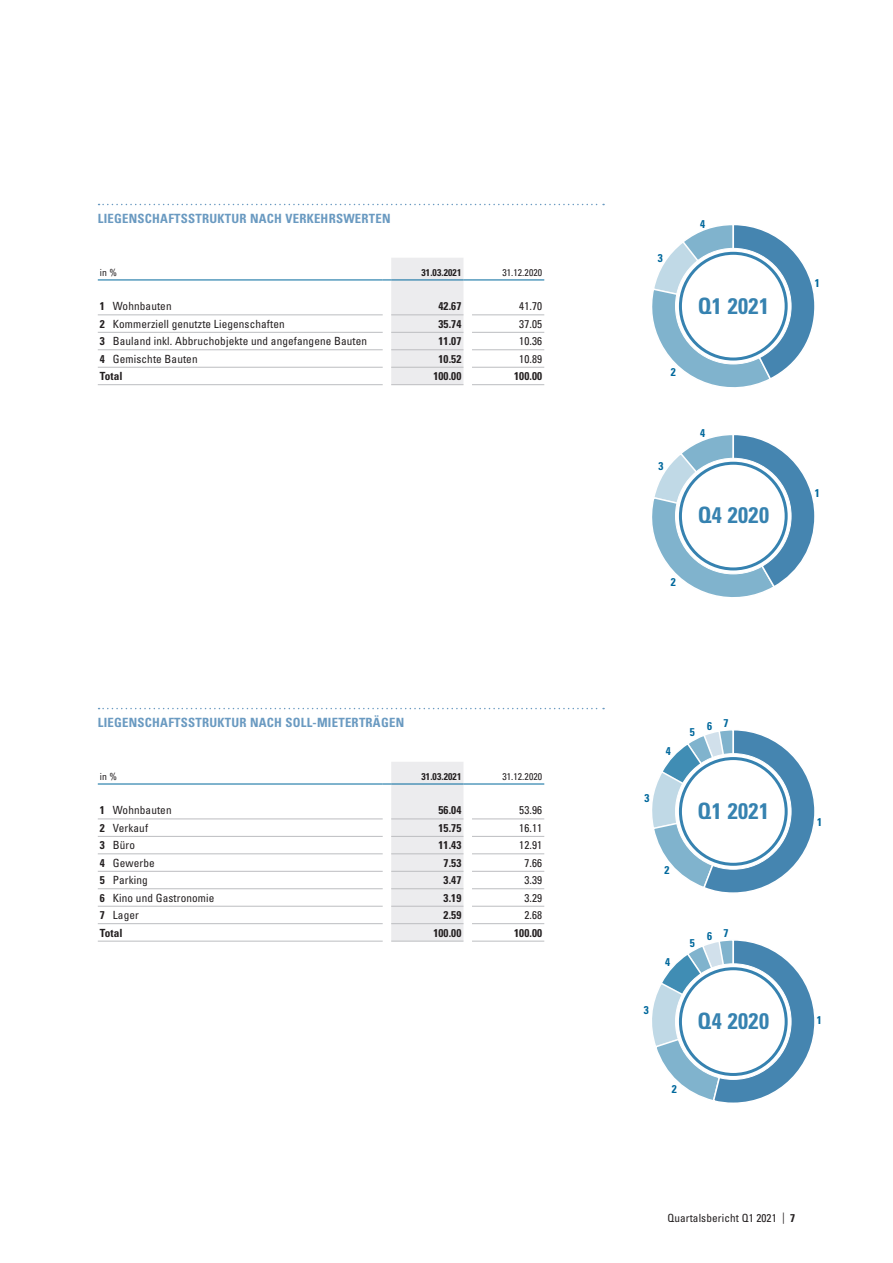
<style>
.page{position:relative;width:893px;height:1263px;background:#fff}
.page>*{position:absolute;margin:0;border:0;box-sizing:border-box;transform-origin:0 0}
.t1{font:700 condensed 22.5px "Univers LT Std";letter-spacing:.02em;color:#3682b0}
.t2{font:700 condensed 12.75px "Univers LT Std";letter-spacing:.02em;color:#6a9ac1}
.t3{font:condensed 11.25px "Univers LT Std";letter-spacing:.01em;color:#231f20}
.t4{font:700 condensed 11.25px "Univers LT Std";letter-spacing:.01em;color:#231f20}
.t5{font:700 condensed 11.25px "Univers LT Std";color:#00689c}
.t6{font:condensed 9.75px "Univers LT Std";letter-spacing:.01em;color:#231f20}
.t7{font:700 condensed 9.75px "Univers LT Std";letter-spacing:.01em;color:#231f20}
.s1{font-weight:700}
</style>
<div class="page">
<svg style="left:652px;top:730px;width:163px;height:163px"></svg>
<svg style="left:652px;top:940px;width:163px;height:163px"></svg>
<div style="left:675px;top:754px;width:116px;height:115px;background:#fff;border-radius:50%"></div>
<div style="left:679px;top:757px;width:109px;height:109px;border:3px solid #3682b0;border-radius:50%"></div>
<div style="left:675px;top:964px;width:116px;height:115px;background:#fff;border-radius:50%"></div>
<div style="left:679px;top:967px;width:109px;height:109px;border:3px solid #3682b0;border-radius:50%"></div>
<svg style="left:652px;top:225px;width:163px;height:163px"></svg>
<svg style="left:652px;top:435px;width:163px;height:162px"></svg>
<div style="left:675px;top:248px;width:116px;height:116px;background:#fff;border-radius:50%"></div>
<div style="left:679px;top:252px;width:109px;height:108px;border:3px solid #3682b0;border-radius:50%"></div>
<div style="left:675px;top:458px;width:116px;height:116px;background:#fff;border-radius:50%"></div>
<div style="left:679px;top:462px;width:109px;height:108px;border:3px solid #3682b0;border-radius:50%"></div>
<svg style="left:99px;top:708px;width:505px;height:1px"></svg>
<hr style="left:98px;top:784px;width:285px;height:1px;background:#00689c">
<svg style="left:383px;top:762px;width:89px;height:179px"></svg>
<hr style="left:472px;top:784px;width:72px;height:1px;background:#00689c">
<hr style="left:98px;top:819px;width:285px;height:1px;background:#bcbdc0">
<hr style="left:391px;top:819px;width:72px;height:1px;background:#bcbdc0">
<hr style="left:472px;top:819px;width:72px;height:1px;background:#bcbdc0">
<hr style="left:98px;top:836px;width:285px;height:1px;background:#bcbdc0">
<hr style="left:391px;top:836px;width:72px;height:1px;background:#bcbdc0">
<hr style="left:472px;top:836px;width:72px;height:1px;background:#bcbdc0">
<hr style="left:98px;top:853px;width:285px;height:1px;background:#bcbdc0">
<hr style="left:391px;top:853px;width:72px;height:1px;background:#bcbdc0">
<hr style="left:472px;top:853px;width:72px;height:1px;background:#bcbdc0">
<hr style="left:98px;top:871px;width:285px;height:1px;background:#bcbdc0">
<hr style="left:391px;top:871px;width:72px;height:1px;background:#bcbdc0">
<hr style="left:472px;top:871px;width:72px;height:1px;background:#bcbdc0">
<hr style="left:98px;top:888px;width:285px;height:1px;background:#bcbdc0">
<hr style="left:391px;top:888px;width:72px;height:1px;background:#bcbdc0">
<hr style="left:472px;top:888px;width:72px;height:1px;background:#bcbdc0">
<hr style="left:98px;top:906px;width:285px;height:1px;background:#bcbdc0">
<hr style="left:391px;top:906px;width:72px;height:1px;background:#bcbdc0">
<hr style="left:472px;top:906px;width:72px;height:1px;background:#bcbdc0">
<hr style="left:98px;top:923px;width:285px;height:1px;background:#bcbdc0">
<hr style="left:391px;top:923px;width:72px;height:1px;background:#bcbdc0">
<hr style="left:472px;top:923px;width:72px;height:1px;background:#bcbdc0">
<hr style="left:98px;top:941px;width:285px;height:1px;background:#bcbdc0">
<hr style="left:391px;top:941px;width:72px;height:1px;background:#bcbdc0">
<hr style="left:472px;top:941px;width:72px;height:1px;background:#bcbdc0">
<svg style="left:99px;top:204px;width:505px;height:1px"></svg>
<hr style="left:98px;top:280px;width:285px;height:1px;background:#00689c">
<svg style="left:383px;top:258px;width:89px;height:127px"></svg>
<hr style="left:472px;top:280px;width:72px;height:1px;background:#00689c">
<hr style="left:98px;top:315px;width:285px;height:1px;background:#bcbdc0">
<hr style="left:391px;top:315px;width:72px;height:1px;background:#bcbdc0">
<hr style="left:472px;top:315px;width:72px;height:1px;background:#bcbdc0">
<hr style="left:98px;top:332px;width:285px;height:1px;background:#bcbdc0">
<hr style="left:391px;top:332px;width:72px;height:1px;background:#bcbdc0">
<hr style="left:472px;top:332px;width:72px;height:1px;background:#bcbdc0">
<hr style="left:98px;top:349px;width:285px;height:1px;background:#bcbdc0">
<hr style="left:391px;top:349px;width:72px;height:1px;background:#bcbdc0">
<hr style="left:472px;top:349px;width:72px;height:1px;background:#bcbdc0">
<hr style="left:98px;top:367px;width:285px;height:1px;background:#bcbdc0">
<hr style="left:391px;top:367px;width:72px;height:1px;background:#bcbdc0">
<hr style="left:472px;top:367px;width:72px;height:1px;background:#bcbdc0">
<hr style="left:98px;top:384px;width:285px;height:1px;background:#bcbdc0">
<hr style="left:391px;top:384px;width:72px;height:1px;background:#bcbdc0">
<hr style="left:472px;top:384px;width:72px;height:1px;background:#bcbdc0">
<p class="t2" style="left:98px;top:211px;width:294px">LIEGENSCHAFTSSTRUKTUR NACH VERKEHRSWERTEN</p>
<p class="t6" style="left:100px;top:266px;width:19px">in %</p>
<p class="t7" style="left:422px;top:266px;width:41px">31.03.2021</p>
<p class="t6" style="left:502px;top:266px;width:41px">31.12.2020</p>
<p class="t3" style="left:100px;top:299px;width:73px"><span class="s1">1</span> Wohnbauten</p>
<p class="t4" style="left:438px;top:299px;width:24px">42.67</p>
<p class="t3" style="left:519px;top:299px;width:24px">41.70</p>
<p class="t3" style="left:100px;top:316px;width:186px"><span class="s1">2</span> Kommerziell genutzte Liegenschaften</p>
<p class="t4" style="left:438px;top:317px;width:24px">35.74</p>
<p class="t3" style="left:519px;top:316px;width:24px">37.05</p>
<p class="t3" style="left:100px;top:334px;width:269px"><span class="s1">3</span> Bauland inkl. Abbruchobjekte und angefangene Bauten</p>
<p class="t4" style="left:438px;top:334px;width:24px">11.07</p>
<p class="t3" style="left:519px;top:334px;width:24px">10.36</p>
<p class="t3" style="left:100px;top:351px;width:99px"><span class="s1">4</span> Gemischte Bauten</p>
<p class="t4" style="left:438px;top:352px;width:24px">10.52</p>
<p class="t3" style="left:519px;top:351px;width:24px">10.89</p>
<p class="t4" style="left:100px;top:369px;width:24px">Total</p>
<p class="t4" style="left:433px;top:369px;width:30px">100.00</p>
<p class="t4" style="left:514px;top:369px;width:30px">100.00</p>
<p class="t2" style="left:98px;top:715px;width:308px">LIEGENSCHAFTSSTRUKTUR NACH SOLL-MIETERTRÄGEN</p>
<p class="t6" style="left:100px;top:770px;width:19px">in %</p>
<p class="t7" style="left:422px;top:770px;width:41px">31.03.2021</p>
<p class="t6" style="left:502px;top:770px;width:41px">31.12.2020</p>
<p class="t3" style="left:100px;top:803px;width:73px"><span class="s1">1</span> Wohnbauten</p>
<p class="t4" style="left:438px;top:803px;width:24px">56.04</p>
<p class="t3" style="left:519px;top:803px;width:24px">53.96</p>
<p class="t3" style="left:100px;top:820px;width:50px"><span class="s1">2</span> Verkauf</p>
<p class="t4" style="left:438px;top:821px;width:24px">15.75</p>
<p class="t3" style="left:519px;top:820px;width:24px">16.11</p>
<p class="t3" style="left:100px;top:838px;width:37px"><span class="s1">3</span> Büro</p>
<p class="t4" style="left:438px;top:838px;width:24px">11.43</p>
<p class="t3" style="left:519px;top:838px;width:24px">12.91</p>
<p class="t3" style="left:100px;top:855px;width:56px"><span class="s1">4</span> Gewerbe</p>
<p class="t4" style="left:444px;top:856px;width:19px">7.53</p>
<p class="t3" style="left:524px;top:855px;width:19px">7.66</p>
<p class="t3" style="left:100px;top:873px;width:49px"><span class="s1">5</span> Parking</p>
<p class="t4" style="left:444px;top:873px;width:19px">3.47</p>
<p class="t3" style="left:524px;top:873px;width:19px">3.39</p>
<p class="t3" style="left:100px;top:890px;width:116px"><span class="s1">6</span> Kino und Gastronomie</p>
<p class="t4" style="left:444px;top:891px;width:19px">3.19</p>
<p class="t3" style="left:524px;top:890px;width:19px">3.29</p>
<p class="t3" style="left:100px;top:908px;width:41px"><span class="s1">7</span> Lager</p>
<p class="t4" style="left:444px;top:908px;width:19px">2.59</p>
<p class="t3" style="left:524px;top:908px;width:19px">2.68</p>
<p class="t4" style="left:100px;top:925px;width:24px">Total</p>
<p class="t4" style="left:433px;top:925px;width:30px">100.00</p>
<p class="t4" style="left:514px;top:925px;width:30px">100.00</p>
<p class="t5" style="left:658px;top:251px;width:6px">3</p>
<p class="t5" style="left:671px;top:365px;width:6px">2</p>
<p class="t5" style="left:658px;top:459px;width:6px">3</p>
<p class="t5" style="left:671px;top:575px;width:6px">2</p>
<p class="t5" style="left:700px;top:217px;width:6px">4</p>
<h1 class="t1" style="left:698px;top:292px;width:73px">Q1 2021</h1>
<p class="t5" style="left:700px;top:426px;width:6px">4</p>
<h1 class="t1" style="left:698px;top:502px;width:73px">Q4 2020</h1>
<p class="t5" style="left:815px;top:276px;width:6px">1</p>
<p class="t5" style="left:815px;top:486px;width:6px">1</p>
<p class="t5" style="left:645px;top:791px;width:6px">3</p>
<p class="t5" style="left:666px;top:744px;width:6px">4</p>
<p class="t5" style="left:665px;top:863px;width:6px">2</p>
<p class="t5" style="left:690px;top:725px;width:6px">5</p>
<p class="t5" style="left:707px;top:719px;width:6px">6</p>
<p class="t5" style="left:723px;top:716px;width:6px">7</p>
<h1 class="t1" style="left:698px;top:797px;width:73px">Q1 2021</h1>
<p class="t5" style="left:644px;top:1003px;width:6px">3</p>
<p class="t5" style="left:665px;top:955px;width:6px">4</p>
<p class="t5" style="left:690px;top:936px;width:6px">5</p>
<p class="t5" style="left:707px;top:929px;width:6px">6</p>
<p class="t5" style="left:723px;top:926px;width:6px">7</p>
<h1 class="t1" style="left:698px;top:1007px;width:73px">Q4 2020</h1>
<p class="t5" style="left:672px;top:1081px;width:6px">2</p>
<p class="t5" style="left:817px;top:815px;width:6px">1</p>
<p class="t5" style="left:817px;top:1013px;width:6px">1</p>
<p class="t3" style="left:667px;top:1211px;width:129px">Quartalsbericht Q1 2021 | <span class="s1">7</span></p>
</div>
